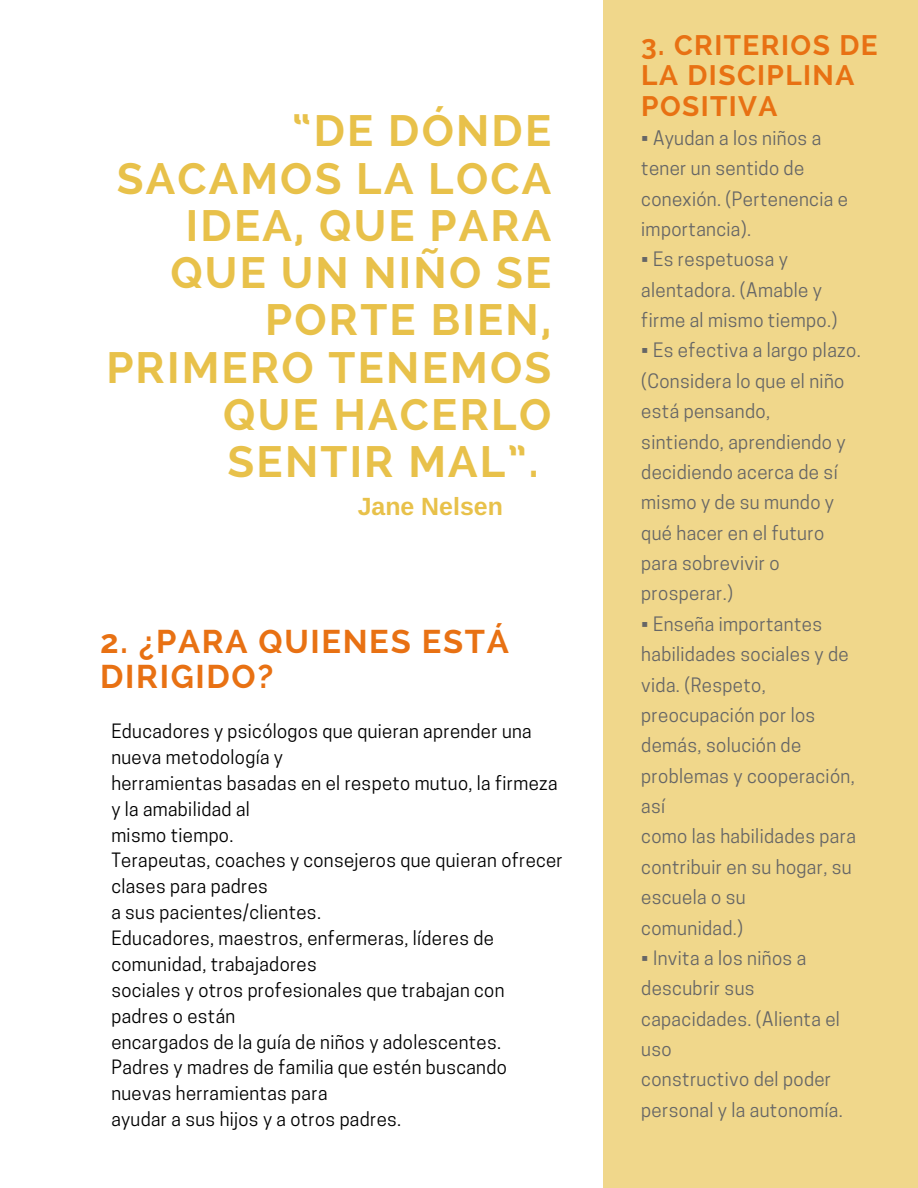
<style>
.page{position:relative;width:918px;height:1188px;background:#fff}
.page>*{position:absolute;margin:0;border:0;box-sizing:border-box;transform-origin:0 0}
.t1{font:700 43.65px/47.2px "Raleway";letter-spacing:.05em;color:#e8c14a;text-align:right}
.t2{font:700 32.7px/34.8px "Raleway";letter-spacing:.05em;color:#e87113}
.t3{font:700 28.05px/30.3px "Raleway";letter-spacing:.05em;color:#e87113}
.t4{font:700 24.9px "Arimo";color:#e8c14a}
.t5{font:18.75px/30.3px "Cooper Hewitt";letter-spacing:.02em;color:#666}
.t6{font:18.6px/25.8px "Cooper Hewitt";letter-spacing:.02em;color:#000}
</style>
<div class="page">
<div style="left:603px;top:0;width:315px;height:1188px;background:#f0d78b"></div>
<h1 class="t1" style="left:106px;top:107px;width:446px">“DE DÓNDE<br>SACAMOS LA LOCA<br>IDEA, QUE PARA<br>QUE UN NIÑO SE<br>PORTE BIEN,<br>PRIMERO TENEMOS<br>QUE HACERLO<br>SENTIR MAL”.</h1>
<h3 class="t4" style="left:358px;top:493px;width:147px">Jane Nelsen</h3>
<h2 class="t2" style="left:100px;top:624px;width:410px">2. ¿PARA QUIENES ESTÁ<br>DIRIGIDO?</h2>
<p class="t6" style="left:111px;top:720px;width:453px">Educadores y psicólogos que quieran aprender una nueva metodología y<br>herramientas basadas en el respeto mutuo, la firmeza y la amabilidad al<br>mismo tiempo.<br>Terapeutas, coaches y consejeros que quieran ofrecer clases para padres<br>a sus pacientes/clientes.<br>Educadores, maestros, enfermeras, líderes de comunidad, trabajadores<br>sociales y otros profesionales que trabajan con padres o están<br>encargados de la guía de niños y adolescentes.<br>Padres y madres de familia que estén buscando nuevas herramientas para<br>ayudar a sus hijos y a otros padres.</p>
<h3 class="t3" style="left:641px;top:30px;width:238px">3. CRITERIOS DE<br>LA DISCIPLINA<br>POSITIVA</h3>
<p class="t5" style="left:641px;top:125px;width:208px">• Ayudan a los niños a tener un sentido de conexión. (Pertenencia e importancia).</p>
<p class="t5" style="left:641px;top:246px;width:198px">• Es respetuosa y alentadora. (Amable y firme al mismo tiempo.)</p>
<p class="t5" style="left:641px;top:338px;width:221px">• Es efectiva a largo plazo. (Considera lo que el niño está pensando,<br>sintiendo, aprendiendo y decidiendo acerca de sí mismo y de su mundo y qué hacer en el futuro para sobrevivir o prosperar.)</p>
<p class="t5" style="left:641px;top:611px;width:216px">• Enseña importantes habilidades sociales y de vida. (Respeto, preocupación por los demás, solución de problemas y cooperación, así<br>como las habilidades para contribuir en su hogar, su escuela o su<br>comunidad.)</p>
<p class="t5" style="left:641px;top:945px;width:203px">• Invita a los niños a descubrir sus capacidades. (Alienta el uso<br>constructivo del poder personal y la autonomía.</p>
</div>
